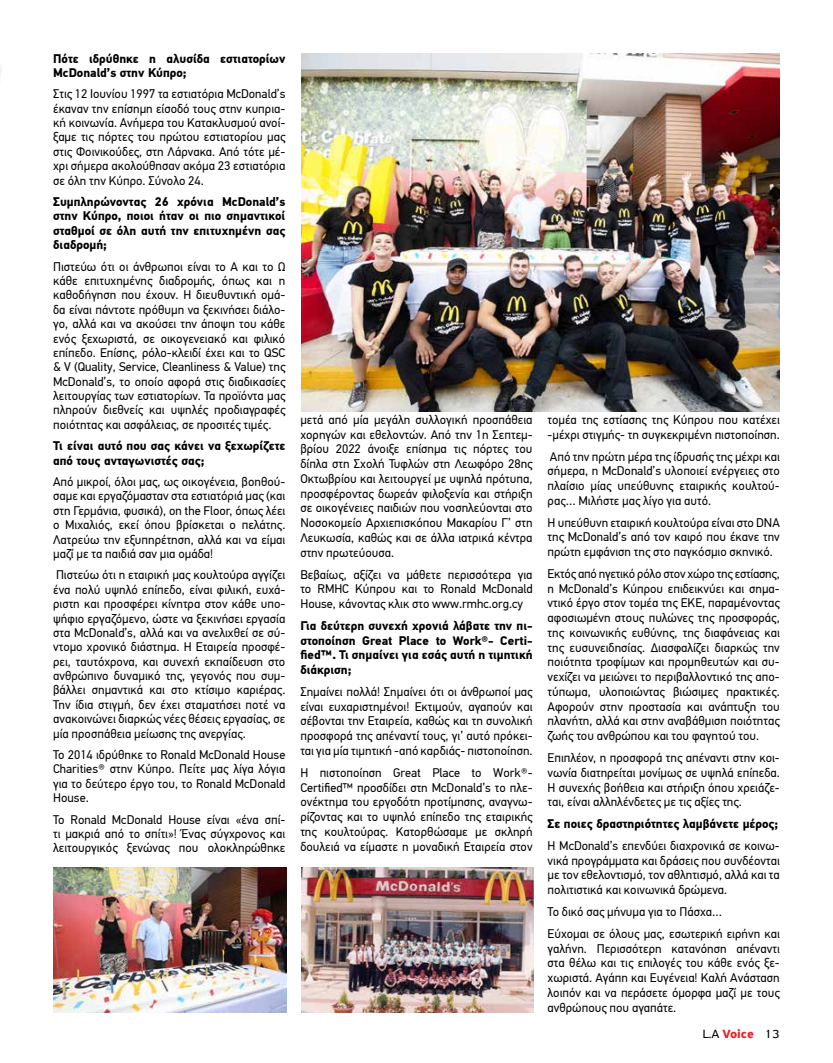
<style>
.page{position:relative;width:833px;height:1063px;background:#fff}
.page>*{position:absolute;margin:0;border:0;box-sizing:border-box;transform-origin:0 0}
.t1{font:12.5px/14.8px "PF Din Text Pro";color:#000;text-align:justify}
.t2{font:700 12.5px/14.4px "PF Din Text Pro";color:#000}
.t3{font:12.5px "PF Highway Sans Pro";color:#000}
.s1{font-weight:700;color:#ec2028}
</style>
<div class="page">
<img style="left:301px;top:54px;width:479px;height:357px">
<img style="left:53px;top:867px;width:233px;height:146px">
<img style="left:301px;top:867px;width:232px;height:146px">
<p class="t2" style="left:53px;top:51px;width:234px">Πότε ιδρύθηκε η αλυσίδα εστιατορίων<br>McDonald’s στην Κύπρο;</p>
<p class="t1" style="left:53px;top:87px;width:234px;line-height:14.4px">Στις 12 Ιουνίου 1997 τα εστιατόρια McDonald’s έκαναν την επίσημη είσοδό τους στην κυπρια&shy;κή κοινωνία. Ανήμερα του Κατακλυσμού ανοί&shy;ξαμε τις πόρτες του πρώτου εστιατορίου μας στις Φοινικούδες, στη Λάρνακα. Από τότε μέ&shy;χρι σήμερα ακολούθησαν ακόμα 23 εστιατόρια σε όλη την Κύπρο. Σύνολο 24.</p>
<p class="t2" style="left:53px;top:195px;width:234px;text-align:justify">Συμπληρώνοντας 26 χρόνια McDonald’s στην Κύπρο, ποιοι ήταν οι πιο σημαντικοί σταθμοί σε όλη αυτή την επιτυχημένη σας διαδρομή;</p>
<p class="t1" style="left:53px;top:259px;width:234px;line-height:14.4px">Πιστεύω ότι οι άνθρωποι είναι το Α και το Ω κάθε επιτυχημένης διαδρομής, όπως και η καθοδήγηση που έχουν. Η διευθυντική ομά&shy;δα είναι πάντοτε πρόθυμη να ξεκινήσει διάλο&shy;γο, αλλά και να ακούσει την άποψη του κάθε ενός ξεχωριστά, σε οικογενειακό και φιλικό επίπεδο. Επίσης, ρόλο-κλειδί έχει και το QSC &amp; V (Quality, Service, Cleanliness &amp; Value) της McDonald’s, το οποίο αφορά στις διαδικασίες λειτουργίας των εστιατορίων. Τα προϊόντα μας πληρούν διεθνείς και υψηλές προδιαγραφές ποιότητας και ασφάλειας, σε προσιτές τιμές.</p>
<p class="t2" style="left:53px;top:439px;width:234px">Τι είναι αυτό που σας κάνει να ξεχωρίζετε από τους ανταγωνιστές σας;</p>
<p class="t1" style="left:53px;top:475px;width:234px;line-height:14.4px">Από μικροί, όλοι μας, ως οικογένεια, βοηθού&shy;σαμε και εργαζόμασταν στα εστιατόριά μας (και στη Γερμάνια, φυσικά), on the Floor, όπως λέει ο Μιχαλιός, εκεί όπου βρίσκεται ο πελάτης.<br>Λατρεύω την εξυπηρέτηση, αλλά και να είμαι μαζί με τα παιδιά σαν μια ομάδα!</p>
<p class="t1" style="left:53px;top:568px;width:234px;line-height:14.4px">Πιστεύω ότι η εταιρική μας κουλτούρα αγγίζει ένα πολύ υψηλό επίπεδο, είναι φιλική, ευχά&shy;ριστη και προσφέρει κίνητρα στον κάθε υπο&shy;ψήφιο εργαζόμενο, ώστε να ξεκινήσει εργασία στα McDonald’s, αλλά και να ανελιχθεί σε σύ&shy;ντομο χρονικό διάστημα. Η Εταιρεία προσφέ&shy;ρει, ταυτόχρονα, και συνεχή εκπαίδευση στο ανθρώπινο δυναμικό της, γεγονός που συμ&shy;βάλλει σημαντικά και στο κτίσιμο καριέρας.<br>Την ίδια στιγμή, δεν έχει σταματήσει ποτέ να ανακοινώνει διαρκώς νέες θέσεις εργασίας, σε μία προσπάθεια μείωσης της ανεργίας.</p>
<p class="t1" style="left:53px;top:748px;width:234px;line-height:14.4px">Το 2014 ιδρύθηκε το Ronald McDonald House Charities® στην Κύπρο. Πείτε μας λίγα λόγια για το δεύτερο έργο του, το Ronald McDonald House.</p>
<p class="t1" style="left:53px;top:812px;width:234px;line-height:14.4px">Το Ronald McDonald House είναι «ένα σπί&shy;τι μακριά από το σπίτι»! Ένας σύγχρονος και λειτουργικός ξενώνας που ολοκληρώθηκε</p>
<p class="t1" style="left:300px;top:412px;width:234px">μετά από μία μεγάλη συλλογική προσπάθεια χορηγών και εθελοντών. Από την 1η Σεπτεμ&shy;βρίου 2022 άνοιξε επίσημα τις πόρτες του δίπλα στη Σχολή Τυφλών στη Λεωφόρο 28ης Οκτωβρίου και λειτουργεί με υψηλά πρότυπα, προσφέροντας δωρεάν φιλοξενία και στήριξη σε οικογένειες παιδιών που νοσηλεύονται στο Νοσοκομείο Αρχιεπισκόπου Μακαρίου Γ’ στη Λευκωσία, καθώς και σε άλλα ιατρικά κέντρα στην πρωτεύουσα.</p>
<p class="t1" style="left:300px;top:567px;width:234px">Βεβαίως, αξίζει να μάθετε περισσότερα για το RMHC Κύπρου και το Ronald McDonald House, κάνοντας κλικ στο www.rmhc.org.cy</p>
<p class="t2" style="left:300px;top:619px;width:234px;line-height:14.8px;text-align:justify">Για δεύτερη συνεχή χρονιά λάβατε την πι&shy;στοποίηση Great Place to Work®- Certi&shy;fied™. Τι σημαίνει για εσάς αυτή η τιμητική διάκριση;</p>
<p class="t1" style="left:300px;top:684px;width:234px">Σημαίνει πολλά! Σημαίνει ότι οι άνθρωποί μας είναι ευχαριστημένοι! Εκτιμούν, αγαπούν και σέβονται την Εταιρεία, καθώς και τη συνολική προσφορά της απέναντί τους, γι’ αυτό πρόκει&shy;ται για μία τιμητική -από καρδιάς- πιστοποίηση.</p>
<p class="t1" style="left:300px;top:765px;width:234px">Η πιστοποίηση Great Place to Work®- Certified™ προσδίδει στη McDonald’s το πλε&shy;ονέκτημα του εργοδότη προτίμησης, αναγνω&shy;ρίζοντας και το υψηλό επίπεδο της εταιρικής της κουλτούρας. Κατορθώσαμε με σκληρή δουλειά να είμαστε η μοναδική Εταιρεία στον</p>
<p class="t1" style="left:547px;top:412px;width:234px">τομέα της εστίασης της Κύπρου που κατέχει -μέχρι στιγμής- τη συγκεκριμένη πιστοποίηση.</p>
<p class="t1" style="left:547px;top:449px;width:234px">Από την πρώτη μέρα της ίδρυσής της μέχρι και σήμερα, η McDonald’s υλοποιεί ενέργειες στο πλαίσιο μίας υπεύθυνης εταιρικής κουλτού&shy;ρας… Μιλήστε μας λίγο για αυτό.</p>
<p class="t1" style="left:547px;top:515px;width:234px">Η υπεύθυνη εταιρική κουλτούρα είναι στο DNA της McDonald’s από τον καιρό που έκανε την πρώτη εμφάνιση της στο παγκόσμιο σκηνικό.</p>
<p class="t1" style="left:547px;top:566px;width:234px">Εκτός από ηγετικό ρόλο στον χώρο της εστίασης, η McDonald’s Κύπρου επιδεικνύει και σημα&shy;ντικό έργο στον τομέα της ΕΚΕ, παραμένοντας αφοσιωμένη στους πυλώνες της προσφοράς, της κοινωνικής ευθύνης, της διαφάνειας και της ευσυνειδησίας. Διασφαλίζει διαρκώς την ποιότητα τροφίμων και προμηθευτών και συ&shy;νεχίζει να μειώνει το περιβαλλοντικό της απο&shy;τύπωμα, υλοποιώντας βιώσιμες πρακτικές.<br>Αφορούν στην προστασία και ανάπτυξη του πλανήτη, αλλά και στην αναβάθμιση ποιότητας ζωής του ανθρώπου και του φαγητού του.</p>
<p class="t1" style="left:547px;top:750px;width:234px">Επιπλέον, η προσφορά της απέναντι στην κοι&shy;νωνία διατηρείται μονίμως σε υψηλά επίπεδα.<br>Η συνεχής βοήθεια και στήριξη όπου χρειάζε&shy;ται, είναι αλληλένδετες με τις αξίες της.</p>
<p class="t2" style="left:547px;top:817px;width:232px">Σε ποιες δραστηριότητες λαμβάνετε μέρος;</p>
<p class="t1" style="left:547px;top:838px;width:234px">Η McDonald’s επενδύει διαχρονικά σε κοινω&shy;νικά προγράμματα και δράσεις που συνδέονται με τον εθελοντισμό, τον αθλητισμό, αλλά και τα πολιτιστικά και κοινωνικά δρώμενα.</p>
<p class="t1" style="left:547px;top:901px;width:234px;line-height:21.9px">Το δικό σας μήνυμα για το Πάσχα…<br>Εύχομαι σε όλους μας, εσωτερική ειρήνη και</p>
<p class="t1" style="left:547px;top:941px;width:234px">γαλήνη. Περισσότερη κατανόηση απέναντι στα θέλω και τις επιλογές του κάθε ενός ξε&shy;χωριστά. Αγάπη και Ευγένεια! Καλή Ανάσταση λοιπόν και να περάσετε όμορφα μαζί με τους ανθρώπους που αγαπάτε.</p>
<p class="t3" style="left:702px;top:1027px;width:79px">L.A <span class="s1">Voice</span> 13</p>
</div>
